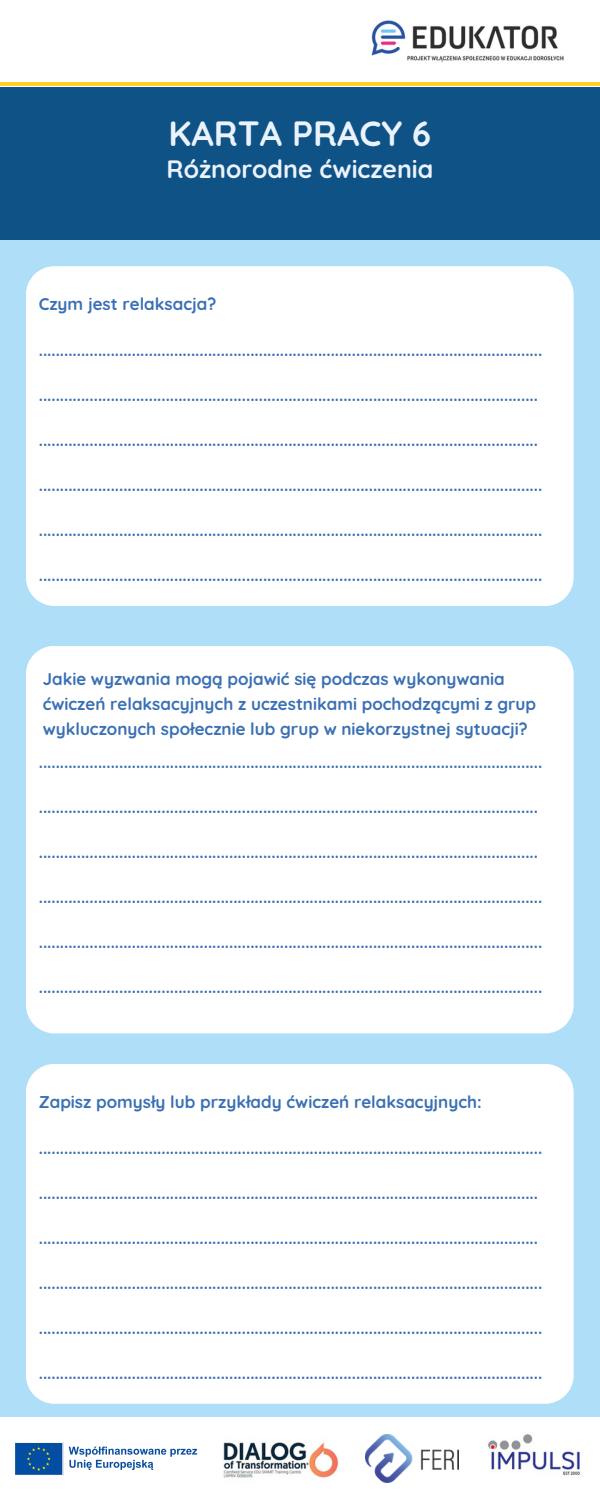
<style>
.page{position:relative;width:600px;height:1500px;background:#afdff8}
.page>*{position:absolute;margin:0;border:0;box-sizing:border-box;transform-origin:0 0}
.t1{font:700 35px "Quicksand";color:#eaf3fc}
.t2{font:700 25px "Quicksand";color:#eaf3fc}
.t3{font:700 17px/24.8px "Quicksand";color:#3a70b4}
</style>
<div class="page">
<div style="left:0;top:1418px;width:600px;height:82px;background:#fff"></div>
<div style="left:0;top:86px;width:600px;height:154px;background:#0f5286"></div>
<div style="left:0;top:0;width:600px;height:86px;background:#fff"></div>
<img style="left:371px;top:20px;width:193px;height:42px">
<img style="left:223px;top:1442px;width:116px;height:36px">
<img style="left:487px;top:1434px;width:94px;height:42px">
<img style="left:366px;top:1434px;width:93px;height:49px">
<hr style="left:0;top:83px;width:600px;height:3px;background:#ffd124">
<div style="left:26px;top:266px;width:548px;height:340px;background:#fff"></div>
<div style="left:26px;top:646px;width:548px;height:387px;background:#fff"></div>
<div style="left:26px;top:1064px;width:548px;height:340px;background:#fff"></div>
<img style="left:15px;top:1442px;width:183px;height:34px">
<p class="t1" style="left:169px;top:111px;width:264px">KARTA PRACY 6</p>
<p class="t2" style="left:167px;top:153px;width:268px">Różnorodne ćwiczenia</p>
<p class="t3" style="left:39px;top:291px;width:179px">Czym jest relaksacja?</p>
<p class="t3" style="left:39px;top:338px;width:505px">.......................................................................................................................</p>
<p class="t3" style="left:39px;top:383px;width:501px">......................................................................................................................</p>
<p class="t3" style="left:39px;top:428px;width:501px">......................................................................................................................</p>
<p class="t3" style="left:39px;top:473px;width:505px">.......................................................................................................................</p>
<p class="t3" style="left:39px;top:518px;width:505px">.......................................................................................................................</p>
<p class="t3" style="left:39px;top:563px;width:505px">.......................................................................................................................</p>
<p class="t3" style="left:43px;top:667px;width:495px">Jakie wyzwania mogą pojawić się podczas wykonywania ćwiczeń relaksacyjnych z uczestnikami pochodzącymi z grup wykluczonych społecznie lub grup w niekorzystnej sytuacji?</p>
<p class="t3" style="left:39px;top:749px;width:505px">.......................................................................................................................</p>
<p class="t3" style="left:39px;top:794px;width:501px">......................................................................................................................</p>
<p class="t3" style="left:39px;top:839px;width:501px">......................................................................................................................</p>
<p class="t3" style="left:39px;top:884px;width:505px">.......................................................................................................................</p>
<p class="t3" style="left:39px;top:929px;width:505px">.......................................................................................................................</p>
<p class="t3" style="left:39px;top:974px;width:505px">.......................................................................................................................</p>
<p class="t3" style="left:39px;top:1089px;width:444px">Zapisz pomysły lub przykłady ćwiczeń relaksacyjnych:</p>
<p class="t3" style="left:39px;top:1135px;width:505px">.......................................................................................................................</p>
<p class="t3" style="left:39px;top:1180px;width:501px">......................................................................................................................</p>
<p class="t3" style="left:39px;top:1225px;width:501px">......................................................................................................................</p>
<p class="t3" style="left:39px;top:1270px;width:505px">.......................................................................................................................</p>
<p class="t3" style="left:39px;top:1315px;width:505px">.......................................................................................................................</p>
<p class="t3" style="left:39px;top:1360px;width:505px">.......................................................................................................................</p>
</div>
